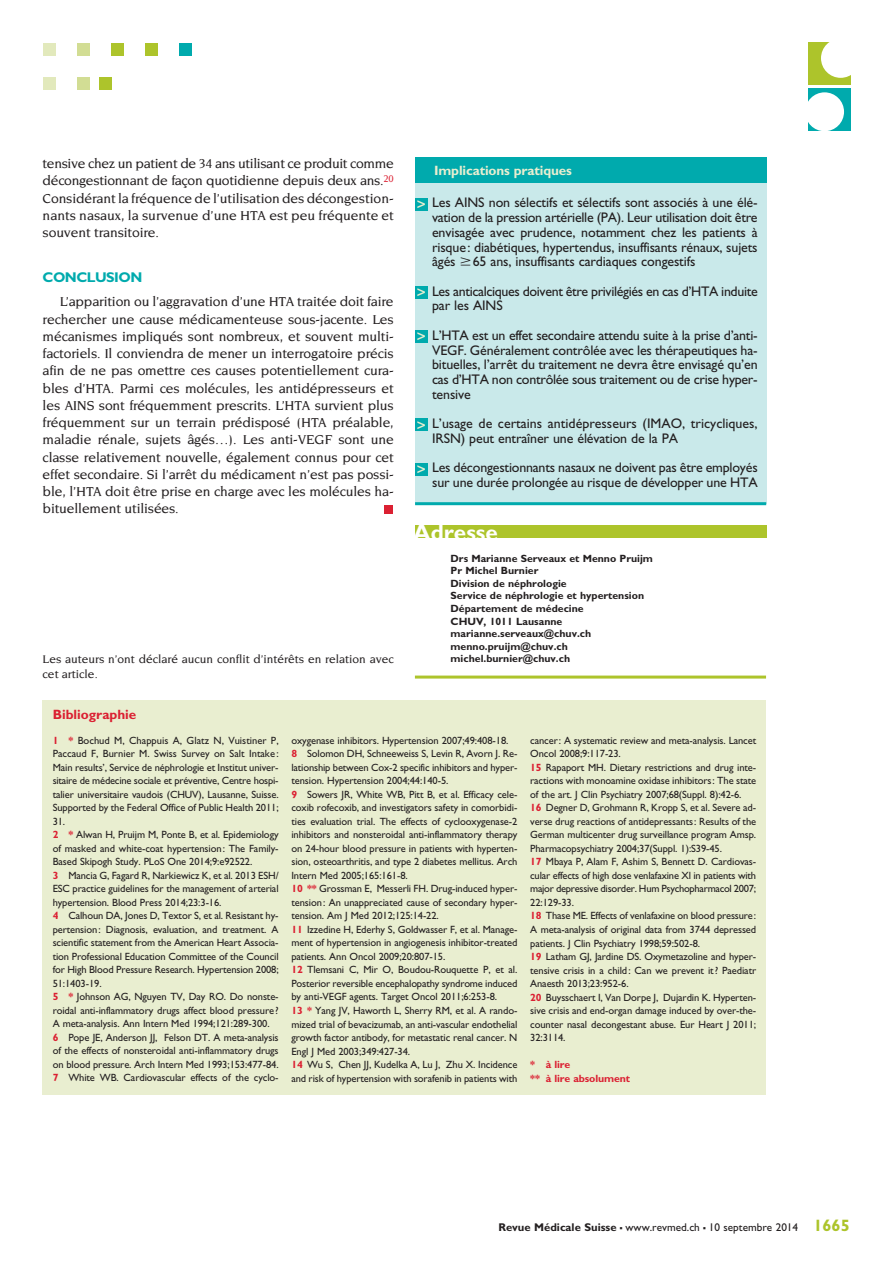
<style>
.page{position:relative;width:894px;height:1264px;background:#fff}
.page>*{position:absolute;margin:0;border:0;box-sizing:border-box;transform-origin:0 0}
.t1{font:700 22.5px "Gill Sans";color:#fff}
.t2{font:700 14.1px "Gill Sans";letter-spacing:-.035em;color:#00aaad}
.t3{font:500 13.95px/17.2px "Novarese";letter-spacing:-.01em;color:#231f20;text-align:justify}
.t4{font:13.95px/14.7px "Gill Sans";letter-spacing:-.01em;color:#231f20;text-align:justify}
.t5{font:700 13.5px "Gill Sans";letter-spacing:-.01em;color:#e9eed0}
.t6{font:700 13.5px "Gill Sans";color:#db2032}
.t7{font:500 12px/15px "Novarese";color:#231f20}
.t8{font:11.25px "Gill Sans";color:#231f20}
.t9{font:10.5px/13.5px "Gill Sans";letter-spacing:-.01em;color:#231f20}
.t10{font:700 10.5px/12.6px "Gill Sans";color:#231f20}
.t11{font:700 10.5px/13.5px "Gill Sans";letter-spacing:-.01em;color:#db2032}
.s1{font-family:"Insignia";font-size:15px;color:#e9eed0}
.s2{font-family:"European Pi Two"}
.s3{font-weight:700;color:#db2032}
.s4{font-weight:700}
.s5{font-weight:700;font-size:16.5px}
.s6{font-weight:700;font-size:16.5px;color:#adc42b}
</style>
<div class="page">
<div style="left:179px;top:43px;width:12px;height:12px;background:#00aaad"></div>
<div style="left:145px;top:43px;width:12px;height:12px;background:#adc42b"></div>
<div style="left:111px;top:43px;width:12px;height:12px;background:#adc42b"></div>
<div style="left:77px;top:43px;width:12px;height:12px;background:#d2dd94"></div>
<div style="left:43px;top:43px;width:12px;height:12px;background:#e2e9bc"></div>
<div style="left:99px;top:77px;width:12px;height:12px;background:#adc42b"></div>
<div style="left:77px;top:77px;width:12px;height:12px;background:#d2dd94"></div>
<div style="left:43px;top:77px;width:12px;height:12px;background:#e2e9bc"></div>
<div style="left:383px;top:505px;width:9px;height:8px;background:#db2032"></div>
<div style="left:808px;top:43px;width:42px;height:42px;background:#adc42b"></div>
<div style="left:820px;top:38px;width:39px;height:40px;background:#fff;border-radius:50%"></div>
<div style="left:808px;top:88px;width:42px;height:42px;background:#00aaad"></div>
<div style="left:804px;top:92px;width:39px;height:39px;background:#fff;border-radius:50%"></div>
<div style="left:415px;top:183px;width:350px;height:320px;background:#c9e9ea"></div>
<div style="left:415px;top:157px;width:350px;height:26px;background:#00aaad"></div>
<hr style="left:415px;top:502px;width:350px;height:3px;background:#00aaad">
<div style="left:415px;top:198px;width:12px;height:13px;background:#00aaad"></div>
<div style="left:415px;top:286px;width:12px;height:13px;background:#00aaad"></div>
<div style="left:415px;top:330px;width:12px;height:13px;background:#00aaad"></div>
<div style="left:415px;top:418px;width:12px;height:13px;background:#00aaad"></div>
<div style="left:415px;top:462px;width:12px;height:13px;background:#00aaad"></div>
<div style="left:415px;top:525px;width:350px;height:13px;background:#adc42b"></div>
<hr style="left:415px;top:675px;width:350px;height:3px;background:#adc42b">
<div style="left:43px;top:699px;width:722px;height:395px;background:#e9eed0"></div>
<p class="t3" style="left:43px;top:155px;width:352px">tensive chez un patient de 34 ans utilisant ce produit comme décongestionnant de façon quotidienne depuis deux ans.<sup>20<br></sup>Considérant la fréquence de l’utilisation des décongestion&shy;nants nasaux, la survenue d’une HTA est peu fréquente et souvent transitoire.</p>
<h2 class="t2" style="left:43px;top:269px;width:101px">CONCLUSION</h2>
<p class="t3" style="left:43px;top:293px;width:352px;text-indent:17px">L’apparition ou l’aggravation d’une HTA traitée doit faire rechercher une cause médicamenteuse sous-jacente. Les mécanismes impliqués sont nombreux, et souvent multi&shy;factoriels. Il conviendra de mener un interrogatoire précis afin de ne pas omettre ces causes potentiellement cura&shy;bles d’HTA. Parmi ces molécules, les antidépresseurs et les AINS sont fréquemment prescrits. L’HTA survient plus fréquemment sur un terrain prédisposé (HTA préalable, maladie rénale, sujets âgés…). Les anti-VEGF sont une classe relativement nouvelle, également connus pour cet effet secondaire. Si l’arrêt du médicament n’est pas possi&shy;ble, l’HTA doit être prise en charge avec les molécules ha&shy;bituellement utilisées.</p>
<p class="t7" style="left:43px;top:651px;width:352px">Les auteurs n’ont déclaré aucun conflit d’intérêts en relation avec cet article.</p>
<p class="t6" style="left:53px;top:706px;width:85px">Bibliographie</p>
<p class="t5" style="left:434px;top:163px;width:139px">Implications pratiques</p>
<p class="t4" style="left:432px;top:195px;width:327px;text-indent:-15px"><span class="s1">&gt;</span> Les AINS non sélectifs et sélectifs sont associés à une élé&shy;vation de la pression artérielle (PA). Leur utilisation doit être envisagée avec prudence, notamment chez les patients à risque: diabétiques, hypertendus, insuffisants rénaux, sujets âgés <span class="s2">M</span>65 ans, insuffisants cardiaques congestifs</p>
<h3 class="t4" style="left:432px;top:284px;width:327px;text-indent:-15px"><span class="s1">&gt;</span> Les anticalciques doivent être privilégiés en cas d’HTA induite par les AINS</h3>
<p class="t4" style="left:432px;top:328px;width:327px;text-indent:-15px"><span class="s1">&gt;</span> L’HTA est un effet secondaire attendu suite à la prise d’anti-VEGF. Généralement contrôlée avec les thérapeutiques ha&shy;bituelles, l’arrêt du traitement ne devra être envisagé qu’en cas d’HTA non contrôlée sous traitement ou de crise hyper&shy;tensive</p>
<h3 class="t4" style="left:432px;top:416px;width:327px;text-indent:-15px"><span class="s1">&gt;</span> L’usage de certains antidépresseurs (IMAO, tricycliques,<br>IRSN) peut entraîner une élévation de la PA</h3>
<h3 class="t4" style="left:417px;top:460px;width:342px;text-align:right"><span class="s1">&gt;</span> Les décongestionnants nasaux ne doivent pas être employés sur une durée prolongée au risque de développer une HTA</h3>
<h1 class="t1" style="left:413px;top:518px;width:86px">Adresse</h1>
<p class="t10" style="left:450px;top:551px;width:204px">Drs Marianne Serveaux et Menno Pruijm<br>Pr Michel Burnier<br>Division de néphrologie<br>Service de néphrologie et hypertension<br>Département de médecine<br>CHUV, 1011 Lausanne marianne.serveaux@chuv.ch menno.pruijm@chuv.ch michel.burnier@chuv.ch</p>
<p class="t9" style="left:53px;top:733px;width:227px"><span class="s3">1 *</span> Bochud M, Chappuis A, Glatz N, Vuistiner P, Paccaud F, Burnier M. Swiss Survey on Salt Intake :<br>Main results’, Service de néphrologie et Institut univer&shy;sitaire de médecine sociale et préventive, Centre hospi&shy;talier universitaire vaudois (CHUV), Lausanne, Suisse.<br>Supported by the Federal Office of Public Health 2011; 31.<br><span class="s3">2 *</span> Alwan H, Pruijm M, Ponte B, et al. Epidemiology of masked and white-coat hypertension: The Family-Based Skipogh Study. PLoS One 2014;9:e92522.<br><span class="s3">3</span> Mancia G, Fagard R, Narkiewicz K, et al. 2013 ESH/ ESC practice guidelines for the management of arterial hypertension. Blood Press 2014;23:3-16.<br><span class="s3">4</span> Calhoun DA, Jones D, Textor S, et al. Resistant hy&shy;pertension: Diagnosis, evaluation, and treatment. A scientific statement from the American Heart Associa&shy;tion Professional Education Committee of the Council for High Blood Pressure Research. Hypertension 2008; 51:1403-19.<br><span class="s3">5 *</span> Johnson AG, Nguyen TV, Day RO. Do nonste&shy;roidal anti-inflammatory drugs affect blood pressure?<br>A meta-analysis. Ann Intern Med 1994;121:289-300.<br><span class="s3">6</span> Pope JE, Anderson JJ, Felson DT. A meta-analysis of the effects of nonsteroidal anti-inflammatory drugs on blood pressure. Arch Intern Med 1993;153:477-84.<br><span class="s3">7</span> White WB. Cardiovascular effects of the cyclo-</p>
<p class="t9" style="left:291px;top:733px;width:227px">oxygenase inhibitors. Hypertension 2007;49:408-18.<br><span class="s3">8</span> Solomon DH, Schneeweiss S, Levin R, Avorn J. Re&shy;lationship between Cox-2 specific inhibitors and hyper&shy;tension. Hypertension 2004;44:140-5.<br><span class="s3">9</span> Sowers JR, White WB, Pitt B, et al. Efficacy cele&shy;coxib rofecoxib, and investigators safety in comorbidi&shy;ties evaluation trial. The effects of cyclooxygenase-2 inhibitors and nonsteroidal anti-inflammatory therapy on 24-hour blood pressure in patients with hyperten&shy;sion, osteoarthritis, and type 2 diabetes mellitus. Arch Intern Med 2005;165:161-8.<br><span class="s3">10 **</span> Grossman E, Messerli FH. Drug-induced hyper&shy;tension: An unappreciated cause of secondary hyper&shy;tension. Am J Med 2012;125:14-22.<br><span class="s3">11</span> Izzedine H, Ederhy S, Goldwasser F, et al. Manage&shy;ment of hypertension in angiogenesis inhibitor-treated patients. Ann Oncol 2009;20:807-15.<br><span class="s3">12</span> Tlemsani C, Mir O, Boudou-Rouquette P, et al.<br>Posterior reversible encephalopathy syndrome induced by anti-VEGF agents. Target Oncol 2011;6:253-8.<br><span class="s3">13 *</span> Yang JV, Haworth L, Sherry RM, et al. A rando&shy;mized trial of bevacizumab, an anti-vascular endothelial growth factor antibody, for metastatic renal cancer. N Engl J Med 2003;349:427-34.<br><span class="s3">14</span> Wu S, Chen JJ, Kudelka A, Lu J, Zhu X. Incidence and risk of hypertension with sorafenib in patients with</p>
<p class="t9" style="left:530px;top:733px;width:227px">cancer: A systematic review and meta-analysis. Lancet Oncol 2008;9:117-23.<br><span class="s3">15</span> Rapaport MH. Dietary restrictions and drug inte&shy;ractions with monoamine oxidase inhibitors: The state of the art. J Clin Psychiatry 2007;68(Suppl. 8):42-6.<br><span class="s3">16</span> Degner D, Grohmann R, Kropp S, et al. Severe ad&shy;verse drug reactions of antidepressants: Results of the German multicenter drug surveillance program Amsp.<br>Pharmacopsychiatry 2004;37(Suppl. 1):S39-45.<br><span class="s3">17</span> Mbaya P, Alam F, Ashim S, Bennett D. Cardiovas&shy;cular effects of high dose venlafaxine Xl in patients with major depressive disorder. Hum Psychopharmacol 2007; 22:129-33.<br><span class="s3">18</span> Thase ME. Effects of venlafaxine on blood pressure:<br>A meta-analysis of original data from 3744 depressed patients. J Clin Psychiatry 1998;59:502-8.<br><span class="s3">19</span> Latham GJ, Jardine DS. Oxymetazoline and hyper&shy;tensive crisis in a child: Can we prevent it? Paediatr Anaesth 2013;23:952-6.<br><span class="s3">20</span> Buysschaert I, Van Dorpe J, Dujardin K. Hyperten&shy;sive crisis and end-organ damage induced by over-the&shy;counter nasal decongestant abuse. Eur Heart J 2011; 32:3114.</p>
<p class="t11" style="left:530px;top:1057px;width:101px">* à lire<br>** à lire absolument</p>
<p class="t8" style="left:498px;top:1220px;width:353px"><span class="s4">Revue Médicale Suisse</span> <span class="s5">–</span> www.revmed.ch <span class="s5">–</span> 10 septembre 2014 <span class="s6">1665</span></p>
</div>
